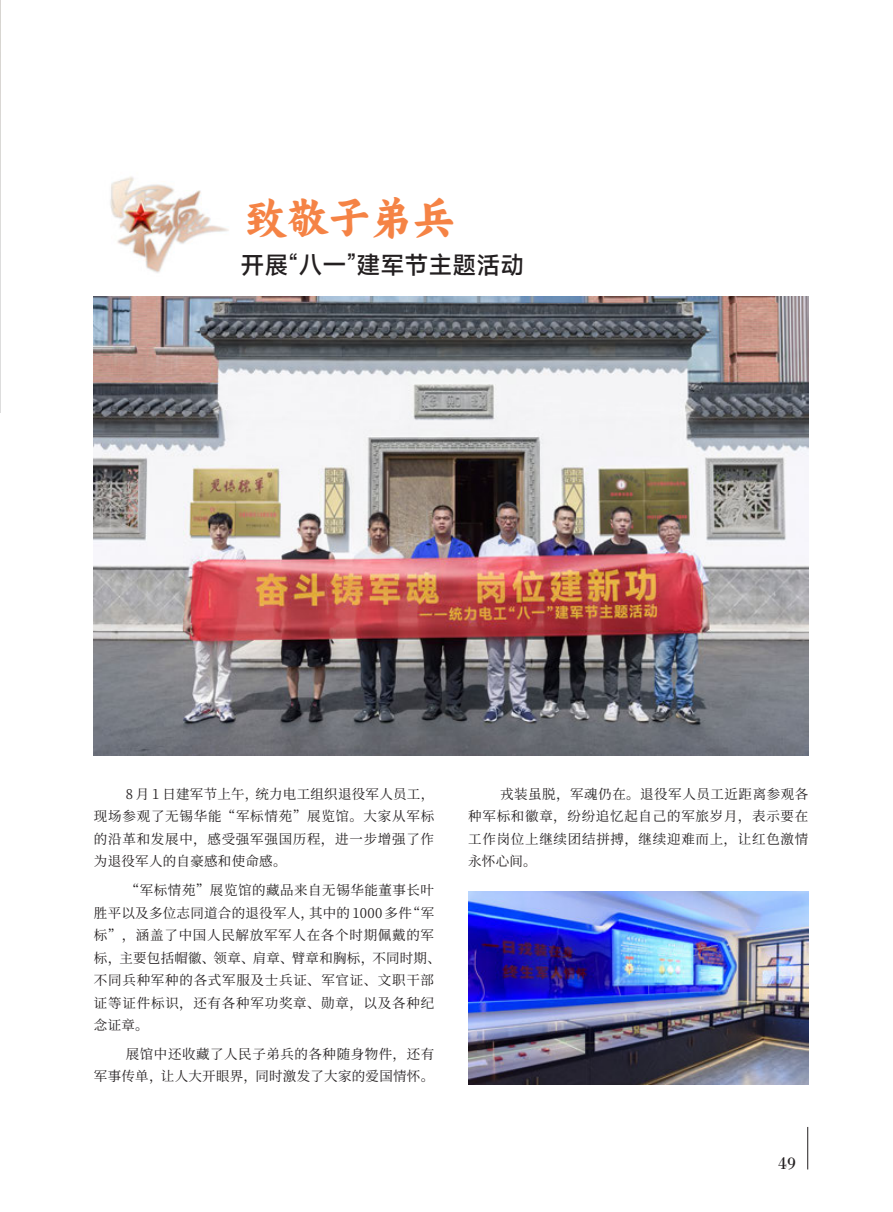
<style>
.page{position:relative;width:893px;height:1212px;background:#fff}
.page>*{position:absolute;margin:0;border:0;box-sizing:border-box;transform-origin:0 0}
.t1{font:42px "Alimama Dong Fang Da Kai";color:#f58345}
.t2{font:500 24px "Mi Sans";color:#231f20}
.t3{font:18px "Bodoni";color:#231f20}
.思源宋体{font:13.5px/22.5px "Source Han Serif SC";letter-spacing:.055em;color:#231f20;text-align:justify}
.思源宋体-2{font:13.5px/22.5px "Source Han Serif SC";letter-spacing:.03em;color:#231f20;text-align:right}
</style>
<div class="page">
<hr style="left:807px;top:1127px;width:1px;height:42px;background:#231f20">
<img style="left:0;top:0;width:1px;height:412px">
<img style="left:94px;top:296px;width:714px;height:459px">
<img style="left:468px;top:891px;width:340px;height:193px">
<img style="left:110px;top:176px;width:119px;height:97px">
<p class="t1" style="left:245px;top:195px;width:212px">致敬子弟兵</p>
<p class="t2" style="left:241px;top:248px;width:285px">开展“八一”建军节主题活动</p>
<p class="思源宋体" style="left:94px;top:783px;width:342px;text-indent:32px">8 月 1 日建军节上午，统力电工组织退役军人员工，现场参观了无锡华能“军标情苑”展览馆。大家从军标的沿革和发展中，感受强军强国历程，进一步增强了作为退役军人的自豪感和使命感。</p>
<p class="思源宋体" style="left:94px;top:879px;width:348px;text-align:left;text-indent:32px">“军标情苑”展览馆的藏品来自无锡华能董事长叶胜平以及多位志同道合的退役军人，其中的 1000 多件“军标”，涵盖了中国人民解放军军人在各个时期佩戴的军标，主要包括帽徽、领章、肩章、臂章和胸标，不同时期、不同兵种军种的各式军服及士兵证、军官证、文职干部证等证件标识，还有各种军功奖章、勋章，以及各种纪念证章。</p>
<p class="思源宋体-2" style="left:94px;top:1043px;width:342px">展馆中还收藏了人民子弟兵的各种随身物件，还有<br>军事传单，让人大开眼界，同时激发了大家的爱国情怀。</p>
<p class="思源宋体" style="left:468px;top:783px;width:342px;text-indent:32px">戎装虽脱，军魂仍在。退役军人员工近距离参观各种军标和徽章，纷纷追忆起自己的军旅岁月，表示要在工作岗位上继续团结拼搏，继续迎难而上，让红色激情永怀心间。</p>
<h3 class="t3" style="left:778px;top:1152px;width:19px">49</h3>
</div>
